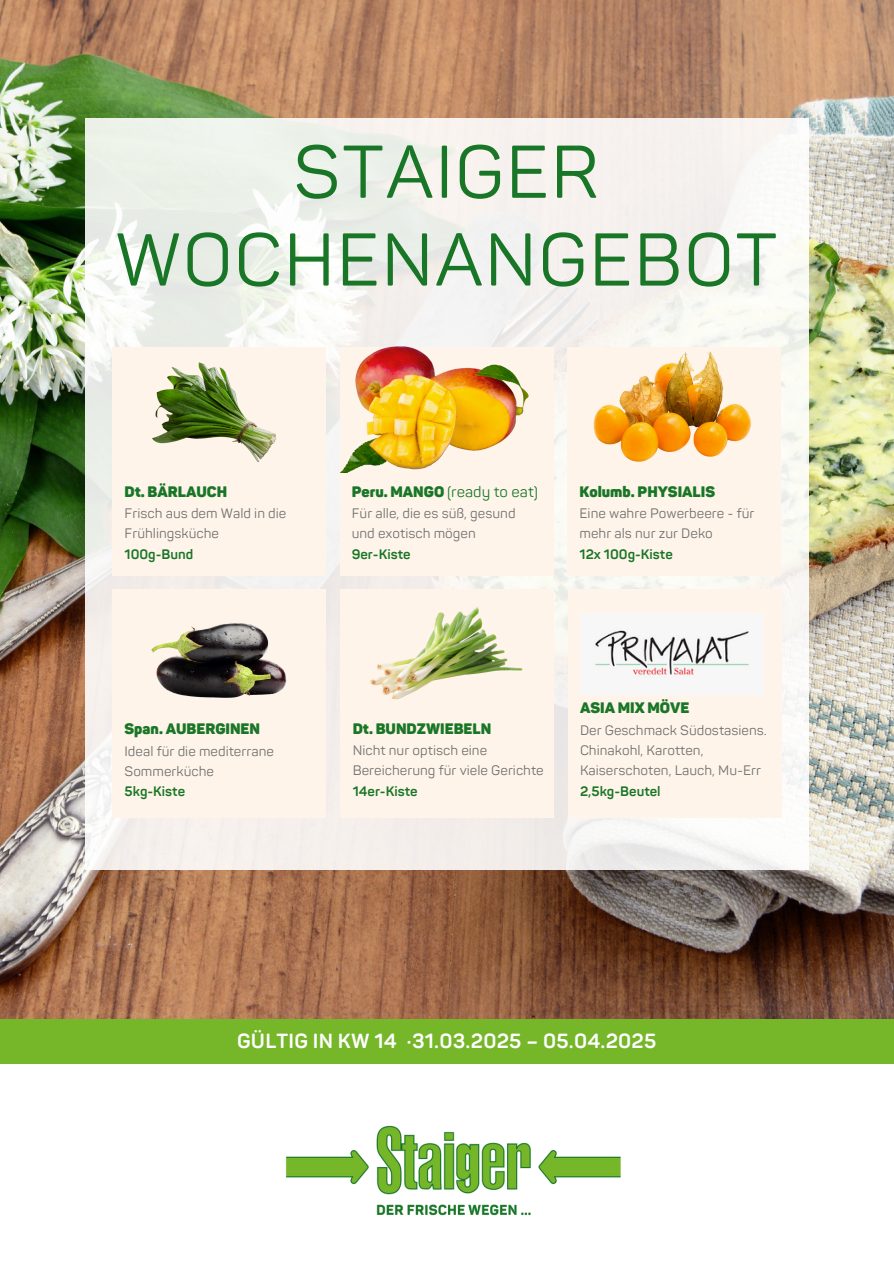
<style>
.page{position:relative;width:894px;height:1264px;background:#fff}
.page>*{position:absolute;margin:0;border:0;box-sizing:border-box;transform-origin:0 0}
.t1{font:73.5px/87.8px "Panton";letter-spacing:.01em;color:#197627;text-align:center}
.t2{font:700 20.1px "Panton";letter-spacing:.01em;color:#fff}
.t3{font:900 15px "Panton";color:#197627}
.t4{font:15px "Panton";color:#197627}
.t5{font:13.5px/20.2px "Panton";color:#6e6e6e}
.t6{font:700 13.5px "Panton";color:#197627}
.s1{font-weight:900}
</style>
<div class="page">
<img style="left:0;top:0;width:893px;height:1019px">
<svg style="left:85px;top:118px;width:723px;height:751px;fill:#f4f2ee"></svg>
<div style="left:340px;top:346px;width:213px;height:229px;background:#fef4e9"></div>
<div style="left:112px;top:346px;width:213px;height:229px;background:#fef4e9"></div>
<div style="left:567px;top:346px;width:213px;height:229px;background:#fef4e9"></div>
<img style="left:567px;top:339px;width:213px;height:123px">
<img style="left:339px;top:346px;width:189px;height:126px">
<img style="left:152px;top:362px;width:124px;height:100px">
<img style="left:286px;top:1125px;width:335px;height:90px">
<div style="left:340px;top:589px;width:213px;height:229px;background:#fef4e9"></div>
<div style="left:113px;top:589px;width:213px;height:229px;background:#fef4e9"></div>
<div style="left:568px;top:589px;width:213px;height:229px;background:#fef4e9"></div>
<img style="left:151px;top:623px;width:136px;height:75px">
<div style="left:0;top:1019px;width:893px;height:44px;background:#76b729"></div>
<img style="left:370px;top:607px;width:153px;height:93px">
<img style="left:580px;top:613px;width:183px;height:81px">
<p class="t1" style="left:115px;top:131px;width:664px">STAIGER<br>WOCHENANGEBOT</p>
<p class="t3" style="left:124px;top:482px;width:104px">Dt. BÄRLAUCH</p>
<p class="t5" style="left:124px;top:503px;width:163px">Frisch aus dem Wald in die<br>Frühlingsküche</p>
<p class="t6" style="left:124px;top:546px;width:70px">100g-Bund</p>
<p class="t3" style="left:124px;top:720px;width:137px">Span. AUBERGINEN</p>
<p class="t5" style="left:124px;top:741px;width:151px">Ideal für die mediterrane<br>Sommerküche</p>
<p class="t6" style="left:124px;top:783px;width:62px">5kg-Kiste</p>
<p class="t4" style="left:351px;top:482px;width:188px"><span class="s1">Peru. MANGO</span> (ready to eat)</p>
<p class="t5" style="left:351px;top:503px;width:165px">Für alle, die es süß, gesund und exotisch mögen</p>
<p class="t6" style="left:351px;top:546px;width:60px">9er-Kiste</p>
<p class="t3" style="left:579px;top:482px;width:137px">Kolumb. PHYSIALIS</p>
<p class="t5" style="left:579px;top:503px;width:176px">Eine wahre Powerbeere - für mehr als nur zur Deko</p>
<p class="t6" style="left:579px;top:546px;width:95px">12x 100g-Kiste</p>
<p class="t3" style="left:352px;top:719px;width:140px">Dt. BUNDZWIEBELN</p>
<p class="t5" style="left:352px;top:740px;width:192px">Nicht nur optisch eine<br>Bereicherung für viele Gerichte</p>
<p class="t6" style="left:352px;top:782px;width:66px">14er-Kiste</p>
<p class="t3" style="left:580px;top:699px;width:111px">ASIA MIX MÖVE</p>
<p class="t5" style="left:580px;top:720px;width:188px">Der Geschmack Südostasiens.</p>
<p class="t5" style="left:580px;top:740px;width:183px">Chinakohl, Karotten,<br>Kaiserschoten, Lauch, Mu-Err</p>
<p class="t6" style="left:580px;top:782px;width:82px">2,5kg-Beutel</p>
<p class="t2" style="left:237px;top:1028px;width:421px">GÜLTIG IN KW 14 ·31.03.2025 – 05.04.2025</p>
</div>
